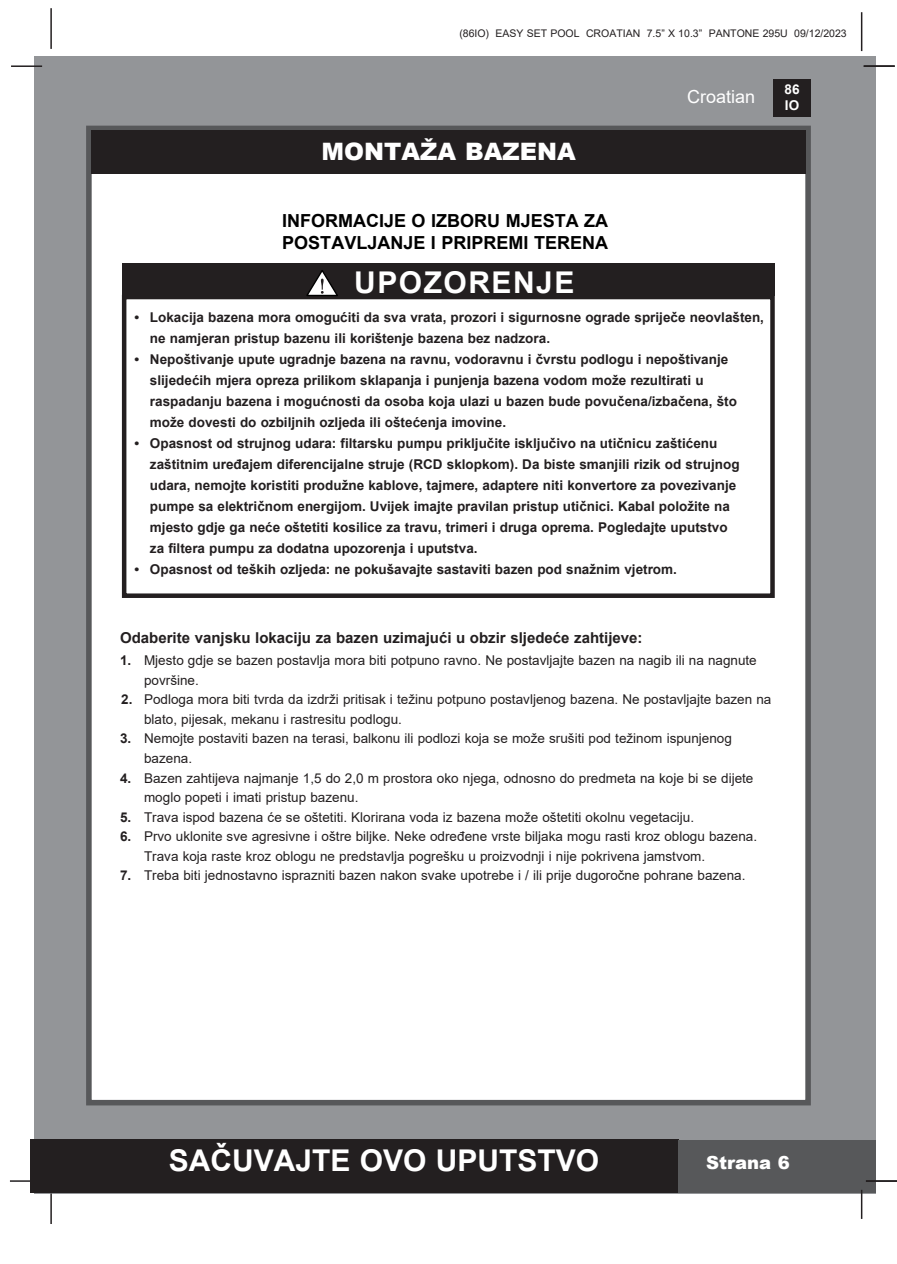
<style>
.page{position:relative;width:897px;height:1264px;background:#fff}
.page>*{position:absolute;margin:0;border:0;box-sizing:border-box;transform-origin:0 0}
.t1{font:700 30px "Arial";color:#fff}
.t2{font:700 30px "Arial";letter-spacing:.05em;color:#fff}
.t3{font:900 24px "Arial";color:#fff}
.t4{font:700 18px "Arial";color:#000}
.t5{font:18px "Arial";color:#fff}
.t6{font:900 18px "Arial";color:#fff}
.t7{font:700 15px "Arial";color:#231f20}
.t8{font:700 13.5px "Arial";color:#231f20}
.t9{font:13.5px "Arial";color:#231f20}
.t10{font:700 13.5px/16.2px "Arial";color:#fff}
.t11{font:10.5px "Arial";color:#231f20}
.s1{font-weight:700}
</style>
<div class="page">
<div style="left:34px;top:56px;width:841px;height:1137px;background:#939598"></div>
<div style="left:773px;top:79px;width:37px;height:38px;background:#231f20"></div>
<hr style="left:50px;top:8px;width:2px;height:41px;background:#231f20">
<hr style="left:860px;top:12px;width:2px;height:39px;background:#231f20">
<div style="left:30px;top:1140px;width:648px;height:53px;background:#231f20"></div>
<div style="left:678px;top:1140px;width:197px;height:53px;background:#57585a"></div>
<hr style="left:860px;top:1189px;width:2px;height:30px;background:#231f20">
<hr style="left:50px;top:1193px;width:2px;height:31px;background:#231f20">
<hr style="left:10px;top:1180px;width:31px;height:1px;background:#231f20">
<hr style="left:11px;top:65px;width:31px;height:2px;background:#231f20">
<div style="left:86px;top:126px;width:724px;height:979px;background:#fff;border:6px solid #57585a"></div>
<div style="left:91px;top:130px;width:715px;height:44px;background:#231f20"></div>
<hr style="left:863px;top:65px;width:31px;height:2px;background:#231f20">
<hr style="left:865px;top:1180px;width:31px;height:1px;background:#231f20">
<div style="left:122px;top:263px;width:652px;height:32px;background:#231f20"></div>
<div style="left:122px;top:295px;width:652px;height:303px;border:4px solid #231f20"></div>
<svg style="left:306px;top:270px;width:32px;height:26px"></svg>
<p class="t11" style="left:459px;top:26px;width:389px">(86IO) EASY SET POOL CROATIAN 7.5” X 10.3” PANTONE 295U 09/12/2023</p>
<p class="t3" style="left:321px;top:134px;width:256px">MONTAŽA BAZENA</p>
<p class="t4" style="left:282px;top:208px;width:328px">INFORMACIJE O IZBORU MJESTA ZA</p>
<p class="t4" style="left:282px;top:230px;width:327px">POSTAVLJANJE I PRIPREMI TERENA</p>
<p class="t2" style="left:354px;top:262px;width:222px">UPOZORENJE</p>
<h3 class="t5" style="left:687px;top:84px;width:70px">Croatian</h3>
<p class="t8" style="left:134px;top:308px;width:631px">• Lokacija bazena mora omogućiti da sva vrata, prozori i sigurnosne ograde spriječe neovlašten,</p>
<p class="t8" style="left:150px;top:329px;width:401px">ne namjeran pristup bazenu ili korištenje bazena bez nadzora.</p>
<p class="t8" style="left:134px;top:350px;width:595px">• Nepoštivanje upute ugradnje bazena na ravnu, vodoravnu i čvrstu podlogu i nepoštivanje</p>
<p class="t8" style="left:150px;top:371px;width:555px">slijedećih mjera opreza prilikom sklapanja i punjenja bazena vodom može rezultirati u</p>
<p class="t8" style="left:150px;top:392px;width:588px">raspadanju bazena i mogućnosti da osoba koja ulazi u bazen bude povučena/izbačena, što</p>
<p class="t8" style="left:150px;top:413px;width:357px">može dovesti do ozbiljnih ozljeda ili oštećenja imovine.</p>
<p class="t8" style="left:134px;top:434px;width:584px">• Opasnost od strujnog udara: filtarsku pumpu priključite isključivo na utičnicu zaštićenu</p>
<p class="t8" style="left:150px;top:455px;width:591px">zaštitnim uređajem diferencijalne struje (RCD sklopkom). Da biste smanjili rizik od strujnog</p>
<p class="t8" style="left:150px;top:476px;width:587px">udara, nemojte koristiti produžne kablove, tajmere, adaptere niti konvertore za povezivanje</p>
<p class="t8" style="left:150px;top:497px;width:581px">pumpe sa električnom energijom. Uvijek imajte pravilan pristup utičnici. Kabal položite na</p>
<p class="t8" style="left:150px;top:518px;width:579px">mjesto gdje ga neće oštetiti kosilice za travu, trimeri i druga oprema. Pogledajte uputstvo</p>
<p class="t8" style="left:150px;top:539px;width:329px">za filtera pumpu za dodatna upozorenja i uputstva.</p>
<p class="t8" style="left:134px;top:560px;width:544px">• Opasnost od teških ozljeda: ne pokušavajte sastaviti bazen pod snažnim vjetrom.</p>
<p class="t10" style="left:784px;top:81px;width:17px">86<br>IO</p>
<p class="t7" style="left:120px;top:627px;width:524px">Odaberite vanjsku lokaciju za bazen uzimajući u obzir sljedeće zahtijeve:</p>
<p class="t9" style="left:120px;top:651px;width:638px"><span class="s1">1.</span> Mjesto gdje se bazen postavlja mora biti potpuno ravno. Ne postavljajte bazen na nagib ili na nagnute</p>
<p class="t9" style="left:144px;top:671px;width:56px">površine.</p>
<p class="t9" style="left:121px;top:690px;width:651px"><span class="s1">2.</span> Podloga mora biti tvrda da izdrži pritisak i težinu potpuno postavljenog bazena. Ne postavljajte bazen na</p>
<p class="t9" style="left:144px;top:710px;width:259px">blato, pijesak, mekanu i rastresitu podlogu.</p>
<p class="t9" style="left:120px;top:729px;width:613px"><span class="s1">3.</span> Nemojte postaviti bazen na terasi, balkonu ili podlozi koja se može srušiti pod težinom ispunjenog</p>
<p class="t9" style="left:144px;top:749px;width:50px">bazena.</p>
<p class="t9" style="left:120px;top:768px;width:635px"><span class="s1">4.</span> Bazen zahtijeva najmanje 1,5 do 2,0 m prostora oko njega, odnosno do predmeta na koje bi se dijete</p>
<p class="t9" style="left:144px;top:788px;width:216px">moglo popeti i imati pristup bazenu.</p>
<p class="t9" style="left:120px;top:807px;width:575px"><span class="s1">5.</span> Trava ispod bazena će se oštetiti. Klorirana voda iz bazena može oštetiti okolnu vegetaciju.</p>
<p class="t9" style="left:120px;top:827px;width:638px"><span class="s1">6.</span> Prvo uklonite sve agresivne i oštre biljke. Neke određene vrste biljaka mogu rasti kroz oblogu bazena.</p>
<p class="t9" style="left:144px;top:846px;width:562px">Trava koja raste kroz oblogu ne predstavlja pogrešku u proizvodnji i nije pokrivena jamstvom.</p>
<p class="t9" style="left:120px;top:866px;width:627px"><span class="s1">7.</span> Treba biti jednostavno isprazniti bazen nakon svake upotrebe i / ili prije dugoročne pohrane bazena.</p>
<h1 class="t1" style="left:169px;top:1139px;width:432px">SAČUVAJTE OVO UPUTSTVO</h1>
<h3 class="t6" style="left:706px;top:1149px;width:85px">Strana 6</h3>
</div>
